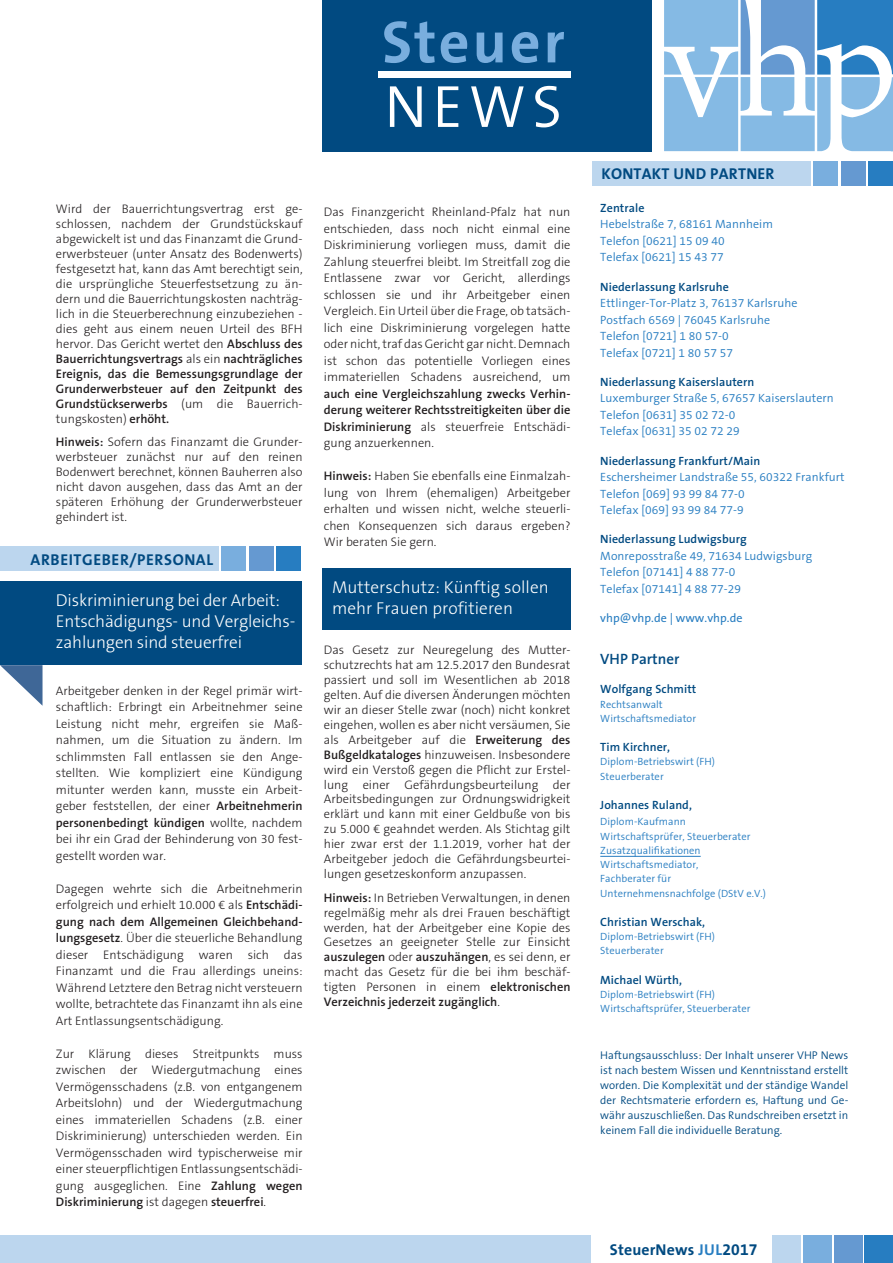
<style>
.page{position:relative;width:893px;height:1263px;background:#fff}
.page>*{position:absolute;margin:0;border:0;box-sizing:border-box;transform-origin:0 0}
.t1{font:300 17.25px/21px "The Sans B Plus W3";letter-spacing:-.01em;color:#fff}
.t2{font:700 15.75px "The Sans B Plus W7";letter-spacing:.015em;color:#014a81}
.t3{font:700 15.75px "The Sans B Plus W7";letter-spacing:.04em;color:#014a81}
.t4{font:600 15px "The Sans";color:#014a81}
.t5{font:300 12.45px/16.5px "The Sans B Plus W3";color:#231f20;text-align:justify}
.t6{font:600 12.45px/15px "The Sans B Plus W6";color:#231f20;text-align:justify}
.t7{font:300 12px/16.5px "The Sans B Plus W4";letter-spacing:.005em;color:#277dc1}
.t8{font:600 12px "The Sans";letter-spacing:.005em;color:#014a81}
.t9{font:12px "The Sans B Plus W5 Plain";letter-spacing:.005em;color:#277dc1}
.t10{font:300 11.25px/15px "The Sans B Plus W4";color:#014a81;text-align:justify}
.t11{font:300 10.5px/14.2px "The Sans B Plus W4";letter-spacing:.005em;color:#277dc1}
.s1{font-family:"The Sans B Plus W6";font-weight:600}
.s2{font-family:"The Sans B Plus W3";font-weight:300}
.s3{color:#277dc1}
</style>
<div class="page">
<div style="left:322px;top:568px;width:248px;height:61px;background:#014a81"></div>
<div style="left:0;top:581px;width:302px;height:84px;background:#014a81"></div>
<svg style="left:0;top:665px;width:43px;height:41px"></svg>
<div style="left:0;top:1236px;width:591px;height:27px;background:#bcd6ee"></div>
<div style="left:834px;top:1236px;width:29px;height:27px;background:#6599d1"></div>
<div style="left:864px;top:1236px;width:29px;height:27px;background:#277dc1"></div>
<div style="left:803px;top:1236px;width:29px;height:27px;background:#79aede"></div>
<div style="left:772px;top:1236px;width:29px;height:27px;background:#bcd6ee"></div>
<div style="left:322px;top:0;width:330px;height:151px;background:#014a81"></div>
<div style="left:378px;top:72px;width:192px;height:6px;background:#fff"></div>
<svg style="left:390px;top:86px;width:169px;height:41px"></svg>
<svg style="left:384px;top:21px;width:180px;height:42px"></svg>
<svg style="left:664px;top:0;width:229px;height:151px"></svg>
<div style="left:841px;top:161px;width:24px;height:24px;background:#6599d1"></div>
<div style="left:813px;top:161px;width:25px;height:24px;background:#79aede"></div>
<div style="left:868px;top:161px;width:25px;height:24px;background:#277dc1"></div>
<div style="left:592px;top:161px;width:218px;height:24px;background:#bcd6ee"></div>
<hr style="left:600px;top:856px;width:101px;height:1px;background:#277dc1">
<div style="left:249px;top:546px;width:25px;height:25px;background:#6599d1"></div>
<div style="left:221px;top:546px;width:25px;height:25px;background:#79aede"></div>
<div style="left:276px;top:546px;width:25px;height:25px;background:#277dc1"></div>
<div style="left:0;top:546px;width:219px;height:25px;background:#bcd6ee"></div>
<p class="t5" style="left:56px;top:202px;width:248px;line-height:15px">Wird der Bauerrichtungsvertrag erst ge&shy;schlossen, nachdem der Grundstückskauf abgewickelt ist und das Finanzamt die Grund&shy;erwerbsteuer (unter Ansatz des Bodenwerts) festgesetzt hat, kann das Amt berechtigt sein, die ursprüngliche Steuerfestsetzung zu än&shy;dern und die Bauerrichtungskosten nachträg&shy;lich in die Steuerberechnung einzubeziehen - dies geht aus einem neuen Urteil des BFH hervor. Das Gericht wertet den <span class="s1">Abschluss des</span></p>
<p class="t6" style="left:56px;top:351px;width:248px">Bauerrichtungsvertrags <span class="s2">als ein</span> nachträgliches Ereignis, das die Bemessungsgrundlage der Grunderwerbsteuer auf den Zeitpunkt des Grundstückserwerbs <span class="s2">(um die Bauerrich-</span></p>
<p class="t5" style="left:56px;top:407px;width:248px;line-height:23.4px">tungskosten) <span class="s1">erhöht.<br>Hinweis:</span> Sofern das Finanzamt die Grunder-</p>
<p class="t5" style="left:56px;top:449px;width:248px;line-height:15px">werbsteuer zunächst nur auf den reinen Bodenwert berechnet, können Bauherren also nicht davon ausgehen, dass das Amt an der späteren Erhöhung der Grunderwerbsteuer gehindert ist.</p>
<p class="t3" style="left:31px;top:549px;width:184px">ARBEITGEBER/PERSONAL</p>
<h1 class="t1" style="left:56px;top:589px;width:241px">Diskriminierung bei der Arbeit:<br>Entschädigungs- und Vergleichs&shy;zahlungen sind steuerfrei</h1>
<p class="t5" style="left:56px;top:682px;width:248px">Arbeitgeber denken in der Regel primär wirt&shy;schaftlich: Erbringt ein Arbeitnehmer seine Leistung nicht mehr, ergreifen sie Maß&shy;nahmen, um die Situation zu ändern. Im schlimmsten Fall entlassen sie den Ange&shy;stellten. Wie kompliziert eine Kündigung mitunter werden kann, musste ein Arbeit&shy;geber feststellen, der einer <span class="s1">Arbeitnehmerin</span></p>
<p class="t6" style="left:56px;top:815px;width:248px">personenbedingt kündigen <span class="s2">wollte, nachdem</span></p>
<p class="t5" style="left:56px;top:831px;width:248px">bei ihr ein Grad der Behinderung von 30 fest&shy;gestellt worden war.</p>
<p class="t5" style="left:56px;top:880px;width:248px">Dagegen wehrte sich die Arbeitnehmerin erfolgreich und erhielt 10.000 € als <span class="s1">Entschädi-</span></p>
<p class="t6" style="left:56px;top:914px;width:248px">gung nach dem Allgemeinen Gleichbehand-</p>
<p class="t5" style="left:56px;top:930px;width:248px"><span class="s1">lungsgesetz</span>. Über die steuerliche Behandlung dieser Entschädigung waren sich das Finanzamt und die Frau allerdings uneins:<br>Während Letztere den Betrag nicht versteuern wollte, betrachtete das Finanzamt ihn als eine Art Entlassungsentschädigung.</p>
<p class="t5" style="left:56px;top:1045px;width:248px">Zur Klärung dieses Streitpunkts muss zwischen der Wiedergutmachung eines Vermögensschadens (z.B. von entgangenem Arbeitslohn) und der Wiedergutmachung eines immateriellen Schadens (z.B. einer Diskriminierung) unterschieden werden. Ein Vermögensschaden wird typischerweise mir einer steuerpflichtigen Entlassungsentschädi&shy;gung ausgeglichen. Eine <span class="s1">Zahlung wegen</span></p>
<p class="t6" style="left:56px;top:1194px;width:212px">Diskriminierung <span class="s2">ist dagegen</span> steuerfrei<span class="s2">.</span></p>
<p class="t5" style="left:324px;top:204px;width:248px">Das Finanzgericht Rheinland-Pfalz hat nun entschieden, dass noch nicht einmal eine Diskriminierung vorliegen muss, damit die Zahlung steuerfrei bleibt. Im Streitfall zog die Entlassene zwar vor Gericht, allerdings schlossen sie und ihr Arbeitgeber einen Vergleich. Ein Urteil über die Frage, ob tatsäch&shy;lich eine Diskriminierung vorgelegen hatte oder nicht, traf das Gericht gar nicht. Demnach ist schon das potentielle Vorliegen eines immateriellen Schadens ausreichend, um</p>
<p class="t6" style="left:324px;top:385px;width:248px;line-height:16.5px">auch eine Vergleichszahlung zwecks Verhin&shy;derung weiterer Rechtsstreitigkeiten über die</p>
<p class="t5" style="left:324px;top:418px;width:248px"><span class="s1">Diskriminierung</span> als steuerfreie Entschädi&shy;gung anzuerkennen.</p>
<p class="t5" style="left:324px;top:468px;width:248px"><span class="s1">Hinweis:</span> Haben Sie ebenfalls eine Einmalzah&shy;lung von Ihrem (ehemaligen) Arbeitgeber erhalten und wissen nicht, welche steuerli&shy;chen Konsequenzen sich daraus ergeben?<br>Wir beraten Sie gern.</p>
<h1 class="t1" style="left:332px;top:576px;width:218px">Mutterschutz: Künftig sollen mehr Frauen profitieren</h1>
<p class="t5" style="left:324px;top:642px;width:248px;line-height:15px">Das Gesetz zur Neuregelung des Mutter&shy;schutzrechts hat am 12.5.2017 den Bundesrat passiert und soll im Wesentlichen ab 2018 gelten. Auf die diversen Änderungen möchten wir an dieser Stelle zwar (noch) nicht konkret eingehen, wollen es aber nicht versäumen, Sie als Arbeitgeber auf die <span class="s1">Erweiterung des Bußgeldkataloges</span> hinzuweisen. Insbesondere wird ein Verstoß gegen die Pflicht zur Erstel&shy;lung einer Gefährdungsbeurteilung der Arbeitsbedingungen zur Ordnungswidrigkeit erklärt und kann mit einer Geldbuße von bis zu 5.000 € geahndet werden. Als Stichtag gilt hier zwar erst der 1.1.2019, vorher hat der Arbeitgeber jedoch die Gefährdungsbeurtei&shy;lungen gesetzeskonform anzupassen.</p>
<p class="t5" style="left:324px;top:890px;width:248px;line-height:15px"><span class="s1">Hinweis:</span> In Betrieben Verwaltungen, in denen regelmäßig mehr als drei Frauen beschäftigt werden, hat der Arbeitgeber eine Kopie des Gesetzes an geeigneter Stelle zur Einsicht</p>
<p class="t6" style="left:324px;top:950px;width:248px">auszulegen <span class="s2">oder</span> auszuhängen<span class="s2">, es sei denn, er</span></p>
<p class="t5" style="left:324px;top:965px;width:248px;line-height:15px">macht das Gesetz für die bei ihm beschäf&shy;tigten Personen in einem <span class="s1">elektronischen</span></p>
<p class="t6" style="left:324px;top:994px;width:178px">Verzeichnis jederzeit zugänglich<span class="s2">.</span></p>
<p class="t2" style="left:601px;top:163px;width:175px">KONTAKT UND PARTNER</p>
<p class="t8" style="left:600px;top:198px;width:46px">Zentrale</p>
<p class="t7" style="left:600px;top:216px;width:174px">Hebelstraße 7, 68161 Mannheim<br>Telefon [0621] 15 09 40<br>Telefax [0621] 15 43 77</p>
<p class="t8" style="left:600px;top:276px;width:130px">Niederlassung Karlsruhe</p>
<p class="t7" style="left:600px;top:295px;width:199px">Ettlinger-Tor-Platz 3, 76137 Karlsruhe<br>Postfach 6569 | 76045 Karlsruhe<br>Telefon [0721] 1 80 57-0<br>Telefax [0721] 1 80 57 57</p>
<p class="t8" style="left:600px;top:372px;width:156px">Niederlassung Kaiserslautern</p>
<p class="t7" style="left:600px;top:390px;width:235px">Luxemburger Straße 5, 67657 Kaiserslautern<br>Telefon [0631] 35 02 72-0<br>Telefax [0631] 35 02 72 29</p>
<p class="t8" style="left:600px;top:450px;width:161px">Niederlassung Frankfurt/Main</p>
<p class="t7" style="left:600px;top:469px;width:246px">Eschersheimer Landstraße 55, 60322 Frankfurt<br>Telefon [069] 93 99 84 77-0<br>Telefax [069] 93 99 84 77-9</p>
<p class="t8" style="left:600px;top:529px;width:148px">Niederlassung Ludwigsburg</p>
<p class="t7" style="left:600px;top:548px;width:213px">Monreposstraße 49, 71634 Ludwigsburg<br>Telefon [07141] 4 88 77-0<br>Telefax [07141] 4 88 77-29</p>
<p class="t9" style="left:600px;top:610px;width:144px">vhp@vhp.de | www.vhp.de</p>
<p class="t4" style="left:600px;top:646px;width:81px">VHP Partner</p>
<p class="t8" style="left:600px;top:679px;width:98px">Wolfgang Schmitt</p>
<p class="t11" style="left:600px;top:697px;width:97px">Rechtsanwalt<br>Wirtschaftsmediator</p>
<p class="t8" style="left:600px;top:737px;width:71px">Tim Kirchner,</p>
<p class="t11" style="left:600px;top:755px;width:116px">Diplom-Betriebswirt (FH)<br>Steuerberater</p>
<p class="t8" style="left:600px;top:795px;width:93px">Johannes Ruland,</p>
<p class="t11" style="left:600px;top:815px;width:167px">Diplom-Kaufmann<br>Wirtschaftsprüfer, Steuerberater<br>Zusatzqualifikationen<br>Wirtschaftsmediator,<br>Fachberater für<br>Unternehmensnachfolge (DStV e.V.)</p>
<p class="t8" style="left:600px;top:912px;width:106px">Christian Werschak,</p>
<p class="t11" style="left:600px;top:929px;width:116px">Diplom-Betriebswirt (FH)<br>Steuerberater</p>
<p class="t8" style="left:600px;top:970px;width:83px">Michael Würth,</p>
<p class="t11" style="left:600px;top:987px;width:152px">Diplom-Betriebswirt (FH)<br>Wirtschaftsprüfer, Steuerberater</p>
<p class="t10" style="left:600px;top:1047px;width:250px">Haftungsausschluss: Der Inhalt unserer VHP News ist nach bestem Wissen und Kenntnisstand erstellt worden. Die Komplexität und der ständige Wandel der Rechtsmaterie erfordern es, Haftung und Ge&shy;währ auszuschließen. Das Rundschreiben ersetzt in keinem Fall die individuelle Beratung.</p>
<p class="t2" style="left:610px;top:1239px;width:149px">SteuerNews <span class="s3">JUL</span>2017</p>
</div>
